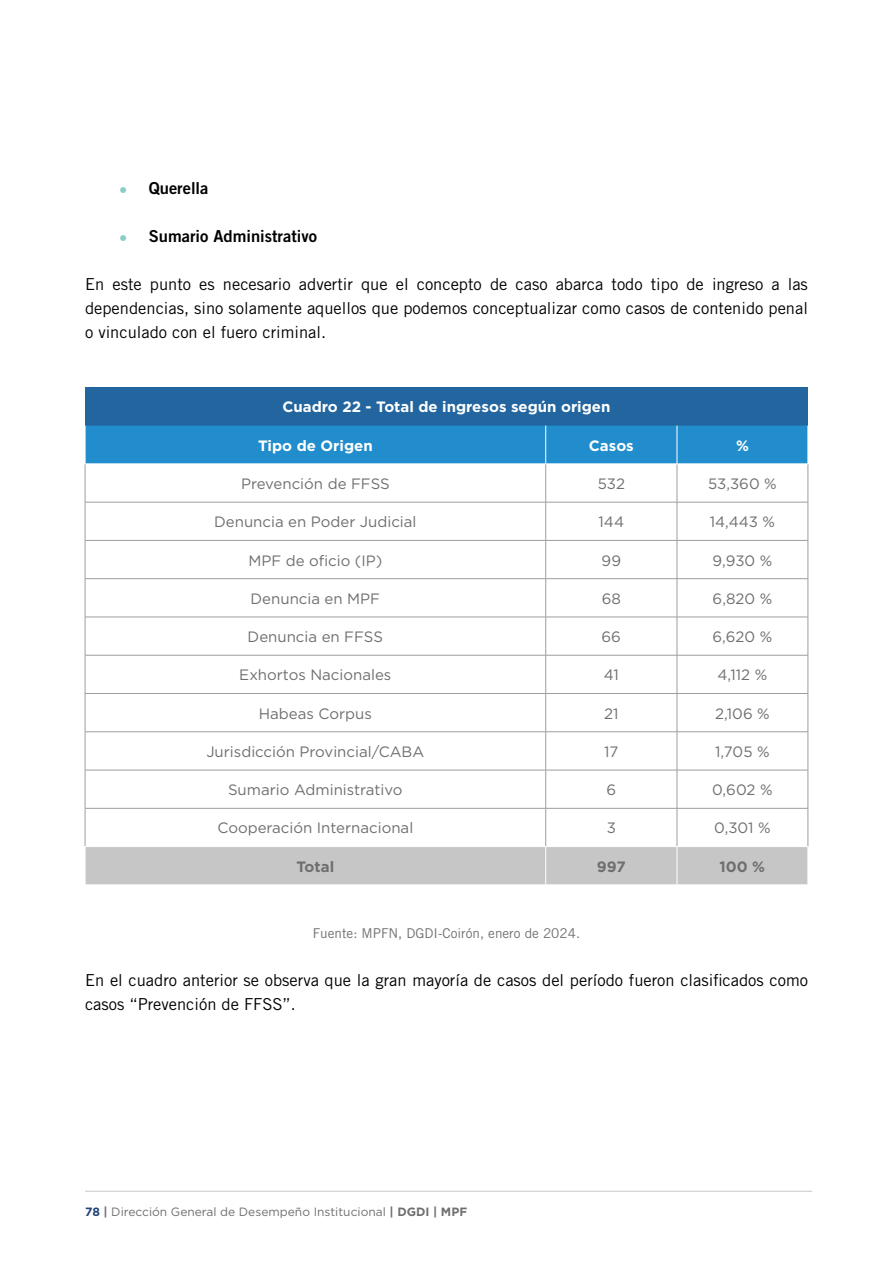
<style>
.page{position:relative;width:893px;height:1263px;background:#fff}
.page>*{position:absolute;margin:0;border:0;box-sizing:border-box;transform-origin:0 0}
.t1{font:16.5px/24px "Trade Gothic LT Std";color:#000;text-align:justify}
.t2{font:16.5px "Trade Gothic LT Std Bd 2";color:#000}
.t3{font:15px "Gotham";color:#706f6f}
.t4{font:700 15px "Gotham";color:#fff}
.t5{font:700 15px "Gotham";color:#706f6f}
.t6{font:13.5px "Trade Gothic LT Std";color:#706f6f}
.t7{font:12px "Gotham";color:#706f6f}
.s1{font-family:"Trade Gothic LT Std";font-weight:700;color:#8ccdca}
.s2{font-weight:700;color:#234379}
.s3{font-weight:700}
</style>
<div class="page">
<hr style="left:85px;top:1191px;width:727px;height:1px;background:#c8c8c8">
<div style="left:85px;top:387px;width:723px;height:39px;background:#22659f"></div>
<div style="left:86px;top:426px;width:722px;height:38px;background:#218dcd"></div>
<div style="left:86px;top:847px;width:722px;height:38px;background:#c6c6c6"></div>
<hr style="left:545px;top:426px;width:1px;height:38px;background:#fff">
<hr style="left:677px;top:426px;width:1px;height:38px;background:#fff">
<hr style="left:85px;top:464px;width:1px;height:38px;background:#9d9d9c">
<hr style="left:545px;top:464px;width:1px;height:38px;background:#9d9d9c">
<hr style="left:677px;top:464px;width:1px;height:38px;background:#9d9d9c">
<hr style="left:808px;top:464px;width:1px;height:38px;background:#9d9d9c">
<hr style="left:85px;top:502px;width:461px;height:1px;background:#9d9d9c">
<hr style="left:85px;top:502px;width:1px;height:38px;background:#9d9d9c">
<hr style="left:546px;top:502px;width:131px;height:1px;background:#9d9d9c">
<hr style="left:545px;top:502px;width:1px;height:38px;background:#9d9d9c">
<hr style="left:677px;top:502px;width:131px;height:1px;background:#9d9d9c">
<hr style="left:677px;top:502px;width:1px;height:38px;background:#9d9d9c">
<hr style="left:808px;top:502px;width:1px;height:38px;background:#9d9d9c">
<hr style="left:85px;top:540px;width:461px;height:1px;background:#9d9d9c">
<hr style="left:85px;top:541px;width:1px;height:37px;background:#9d9d9c">
<hr style="left:546px;top:540px;width:131px;height:1px;background:#9d9d9c">
<hr style="left:545px;top:541px;width:1px;height:37px;background:#9d9d9c">
<hr style="left:677px;top:540px;width:131px;height:1px;background:#9d9d9c">
<hr style="left:677px;top:541px;width:1px;height:37px;background:#9d9d9c">
<hr style="left:808px;top:541px;width:1px;height:37px;background:#9d9d9c">
<hr style="left:85px;top:578px;width:461px;height:1px;background:#9d9d9c">
<hr style="left:85px;top:579px;width:1px;height:38px;background:#9d9d9c">
<hr style="left:546px;top:578px;width:131px;height:1px;background:#9d9d9c">
<hr style="left:545px;top:579px;width:1px;height:38px;background:#9d9d9c">
<hr style="left:677px;top:578px;width:131px;height:1px;background:#9d9d9c">
<hr style="left:677px;top:579px;width:1px;height:38px;background:#9d9d9c">
<hr style="left:808px;top:579px;width:1px;height:38px;background:#9d9d9c">
<hr style="left:85px;top:617px;width:461px;height:1px;background:#9d9d9c">
<hr style="left:85px;top:617px;width:1px;height:38px;background:#9d9d9c">
<hr style="left:546px;top:617px;width:131px;height:1px;background:#9d9d9c">
<hr style="left:545px;top:617px;width:1px;height:38px;background:#9d9d9c">
<hr style="left:677px;top:617px;width:131px;height:1px;background:#9d9d9c">
<hr style="left:677px;top:617px;width:1px;height:38px;background:#9d9d9c">
<hr style="left:808px;top:617px;width:1px;height:38px;background:#9d9d9c">
<hr style="left:85px;top:655px;width:461px;height:1px;background:#9d9d9c">
<hr style="left:85px;top:655px;width:1px;height:38px;background:#9d9d9c">
<hr style="left:546px;top:655px;width:131px;height:1px;background:#9d9d9c">
<hr style="left:545px;top:655px;width:1px;height:38px;background:#9d9d9c">
<hr style="left:677px;top:655px;width:131px;height:1px;background:#9d9d9c">
<hr style="left:677px;top:655px;width:1px;height:38px;background:#9d9d9c">
<hr style="left:808px;top:655px;width:1px;height:38px;background:#9d9d9c">
<hr style="left:85px;top:693px;width:461px;height:1px;background:#9d9d9c">
<hr style="left:85px;top:694px;width:1px;height:38px;background:#9d9d9c">
<hr style="left:546px;top:693px;width:131px;height:1px;background:#9d9d9c">
<hr style="left:545px;top:694px;width:1px;height:38px;background:#9d9d9c">
<hr style="left:677px;top:693px;width:131px;height:1px;background:#9d9d9c">
<hr style="left:677px;top:694px;width:1px;height:38px;background:#9d9d9c">
<hr style="left:808px;top:694px;width:1px;height:38px;background:#9d9d9c">
<hr style="left:85px;top:731px;width:461px;height:1px;background:#9d9d9c">
<hr style="left:85px;top:732px;width:1px;height:38px;background:#9d9d9c">
<hr style="left:546px;top:731px;width:131px;height:1px;background:#9d9d9c">
<hr style="left:545px;top:732px;width:1px;height:38px;background:#9d9d9c">
<hr style="left:677px;top:731px;width:131px;height:1px;background:#9d9d9c">
<hr style="left:677px;top:732px;width:1px;height:38px;background:#9d9d9c">
<hr style="left:808px;top:732px;width:1px;height:38px;background:#9d9d9c">
<hr style="left:85px;top:770px;width:461px;height:1px;background:#9d9d9c">
<hr style="left:85px;top:770px;width:1px;height:38px;background:#9d9d9c">
<hr style="left:546px;top:770px;width:131px;height:1px;background:#9d9d9c">
<hr style="left:545px;top:770px;width:1px;height:38px;background:#9d9d9c">
<hr style="left:677px;top:770px;width:131px;height:1px;background:#9d9d9c">
<hr style="left:677px;top:770px;width:1px;height:38px;background:#9d9d9c">
<hr style="left:808px;top:770px;width:1px;height:38px;background:#9d9d9c">
<hr style="left:85px;top:808px;width:461px;height:1px;background:#9d9d9c">
<hr style="left:85px;top:808px;width:1px;height:38px;background:#9d9d9c">
<hr style="left:546px;top:808px;width:131px;height:1px;background:#9d9d9c">
<hr style="left:545px;top:808px;width:1px;height:38px;background:#9d9d9c">
<hr style="left:677px;top:808px;width:131px;height:1px;background:#9d9d9c">
<hr style="left:677px;top:808px;width:1px;height:38px;background:#9d9d9c">
<hr style="left:808px;top:808px;width:1px;height:38px;background:#9d9d9c">
<hr style="left:85px;top:464px;width:461px;height:1px;background:#fff">
<hr style="left:677px;top:464px;width:131px;height:1px;background:#fff">
<hr style="left:545px;top:847px;width:1px;height:38px;background:#fff">
<hr style="left:677px;top:847px;width:1px;height:38px;background:#fff">
<p class="t2" style="left:119px;top:178px;width:91px"><span class="s1">•</span> Querella</p>
<p class="t2" style="left:119px;top:226px;width:199px"><span class="s1">•</span> Sumario Administrativo</p>
<p class="t1" style="left:85px;top:272px;width:724px">En este punto es necesario advertir que el concepto de caso abarca todo tipo de ingreso a las dependencias, sino solamente aquellos que podemos conceptualizar como casos de contenido penal o vinculado con el fuero criminal.</p>
<p class="t4" style="left:282px;top:397px;width:330px">Cuadro 22 - Total de ingresos según origen</p>
<p class="t4" style="left:258px;top:435px;width:116px">Tipo de Origen</p>
<p class="t4" style="left:589px;top:435px;width:46px">Casos</p>
<p class="t4" style="left:736px;top:435px;width:14px">%</p>
<p class="t3" style="left:241px;top:474px;width:150px">Prevención de FFSS</p>
<p class="t3" style="left:598px;top:474px;width:29px">532</p>
<p class="t3" style="left:708px;top:474px;width:70px">53,360 %</p>
<p class="t3" style="left:214px;top:512px;width:204px">Denuncia en Poder Judicial</p>
<p class="t3" style="left:599px;top:512px;width:27px">144</p>
<p class="t3" style="left:710px;top:512px;width:67px">14,443 %</p>
<p class="t3" style="left:248px;top:551px;width:135px">MPF de oficio (IP)</p>
<p class="t3" style="left:602px;top:551px;width:21px">99</p>
<p class="t3" style="left:712px;top:551px;width:61px">9,930 %</p>
<p class="t3" style="left:251px;top:589px;width:131px">Denuncia en MPF</p>
<p class="t3" style="left:602px;top:589px;width:21px">68</p>
<p class="t3" style="left:713px;top:589px;width:61px">6,820 %</p>
<p class="t3" style="left:248px;top:627px;width:137px">Denuncia en FFSS</p>
<p class="t3" style="left:602px;top:627px;width:21px">66</p>
<p class="t3" style="left:712px;top:627px;width:61px">6,620 %</p>
<p class="t3" style="left:239px;top:665px;width:154px">Exhortos Nacionales</p>
<p class="t3" style="left:604px;top:665px;width:17px">41</p>
<p class="t3" style="left:717px;top:665px;width:51px">4,112 %</p>
<p class="t3" style="left:259px;top:704px;width:114px">Habeas Corpus</p>
<p class="t3" style="left:604px;top:704px;width:16px">21</p>
<p class="t3" style="left:715px;top:704px;width:56px">2,106 %</p>
<p class="t3" style="left:206px;top:742px;width:219px">Jurisdicción Provincial/CABA</p>
<p class="t3" style="left:604px;top:742px;width:16px">17</p>
<p class="t3" style="left:715px;top:742px;width:56px">1,705 %</p>
<p class="t3" style="left:228px;top:780px;width:176px">Sumario Administrativo</p>
<p class="t3" style="left:606px;top:780px;width:11px">6</p>
<p class="t3" style="left:712px;top:780px;width:62px">0,602 %</p>
<p class="t3" style="left:217px;top:818px;width:197px">Cooperación Internacional</p>
<p class="t3" style="left:607px;top:818px;width:11px">3</p>
<p class="t3" style="left:714px;top:818px;width:58px">0,301 %</p>
<p class="t5" style="left:296px;top:856px;width:39px">Total</p>
<p class="t5" style="left:597px;top:856px;width:30px">997</p>
<p class="t5" style="left:720px;top:856px;width:47px">100 %</p>
<p class="t6" style="left:313px;top:925px;width:269px">Fuente: MPFN, DGDI-Coirón, enero de 2024.</p>
<p class="t1" style="left:85px;top:968px;width:724px">En el cuadro anterior se observa que la gran mayoría de casos del período fueron clasificados como casos “Prevención de FFSS”.</p>
<p class="t7" style="left:85px;top:1204px;width:384px"><span class="s2">78</span> <span class="s3">|</span> Dirección General de Desempeño Institucional <span class="s3">| DGDI | MPF</span></p>
</div>
